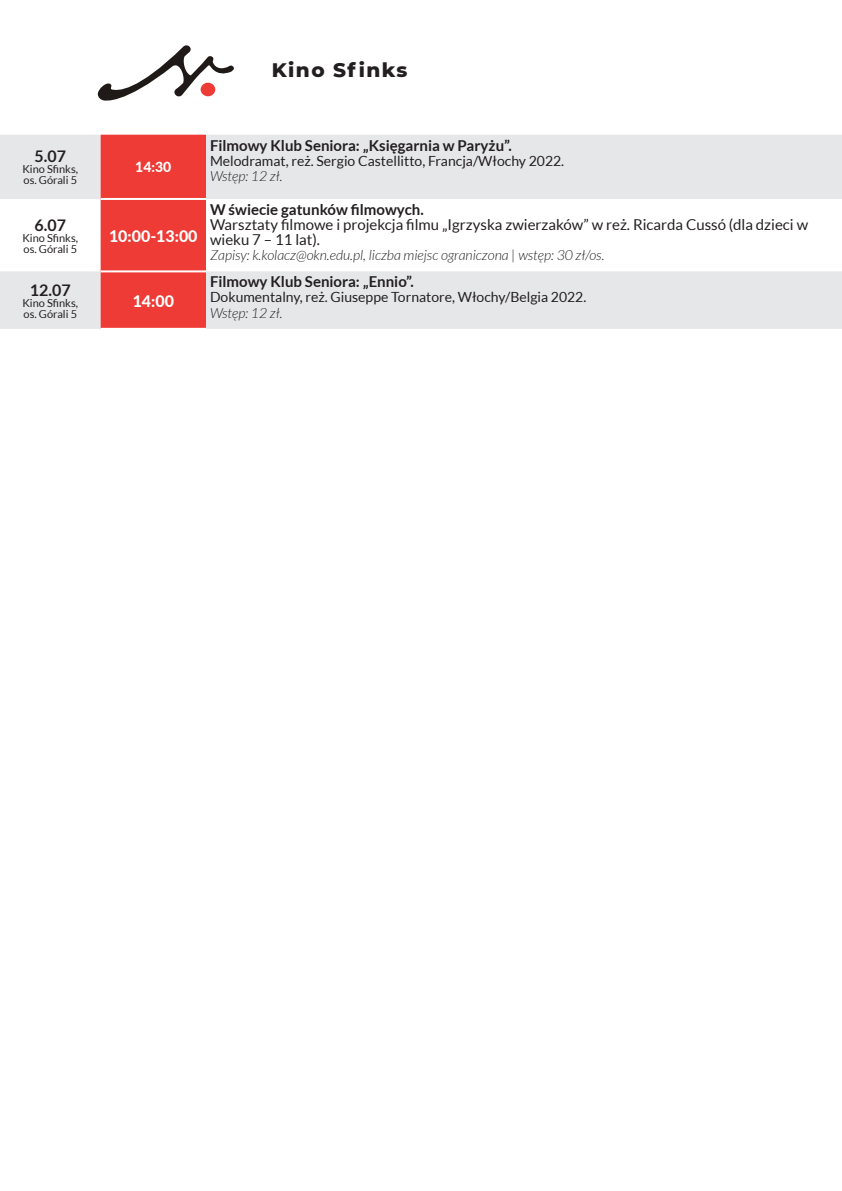
<style>
.page{position:relative;width:842px;height:1191px;background:#fff}
.page>*{position:absolute;margin:0;border:0;box-sizing:border-box;transform-origin:0 0}
.t1{font:800 20px "Montserrat";letter-spacing:.07em;color:#231f20}
.t2{font:800 16px "Lato";color:#fff}
.t3{font:700 16px "Lato";color:#231f20}
.t4{font:15px/15px "Lato";color:#231f20}
.t5{font:700 15px "Lato";color:#231f20}
.t6{font:14px/15px "Lato";color:#231f20}
.t7{font:italic 300 14px "Lato";color:#231f20}
.t8{font:800 14px "Lato";color:#fff}
.t9{font:11px/11px "Lato";color:#231f20}
.s1{font-weight:300;font-style:italic}
.s2{font-weight:700}
</style>
<div class="page">
<svg style="left:98px;top:45px;width:136px;height:56px"></svg>
<svg style="left:0;top:135px;width:842px;height:194px;fill:#e6e7e9"></svg>
<div style="left:101px;top:135px;width:105px;height:193px;background:#ee3b35"></div>
<hr style="left:101px;top:270px;width:105px;height:2px;background:#fff">
<hr style="left:101px;top:328px;width:105px;height:2px;background:#fff">
<hr style="left:101px;top:198px;width:105px;height:2px;background:#fff">
<p class="t1" style="left:272px;top:55px;width:137px">Kino Sfinks</p>
<p class="t3" style="left:35px;top:147px;width:33px">5.07</p>
<p class="t9" style="left:22px;top:164px;width:57px">Kino Sfinks, os. Górali 5</p>
<p class="t8" style="left:135px;top:157px;width:38px">14:30</p>
<p class="t3" style="left:35px;top:216px;width:33px">6.07</p>
<p class="t9" style="left:22px;top:232px;width:57px">Kino Sfinks, os. Górali 5</p>
<p class="t2" style="left:109px;top:224px;width:90px">10:00-13:00</p>
<p class="t3" style="left:30px;top:280px;width:42px">12.07</p>
<p class="t9" style="left:22px;top:297px;width:57px">Kino Sfinks, os. Górali 5</p>
<p class="t2" style="left:133px;top:289px;width:43px">14:00</p>
<p class="t5" style="left:210px;top:137px;width:303px">Filmowy Klub Seniora: „Księgarnia w Paryżu”.</p>
<p class="t6" style="left:210px;top:153px;width:356px">Melodramat, reż. Sergio Castellitto, Francja/Włochy 2022.<br><span class="s1">Wstęp: 12 zł.</span></p>
<p class="t4" style="left:210px;top:202px;width:600px"><span class="s2">W świecie gatunków filmowych.<br></span>Warsztaty filmowe i projekcja filmu „Igrzyska zwierzaków” w reż. Ricarda Cussó (dla dzieci w wieku 7 – 11 lat).</p>
<p class="t7" style="left:210px;top:247px;width:396px">Zapisy: k.kolacz@okn.edu.pl, liczba miejsc ograniczona | wstęp: 30 zł/os.</p>
<p class="t5" style="left:210px;top:273px;width:205px">Filmowy Klub Seniora: „Ennio”.</p>
<p class="t6" style="left:210px;top:290px;width:378px">Dokumentalny, reż. Giuseppe Tornatore, Włochy/Belgia 2022.<br><span class="s1">Wstęp: 12 zł.</span></p>
</div>
